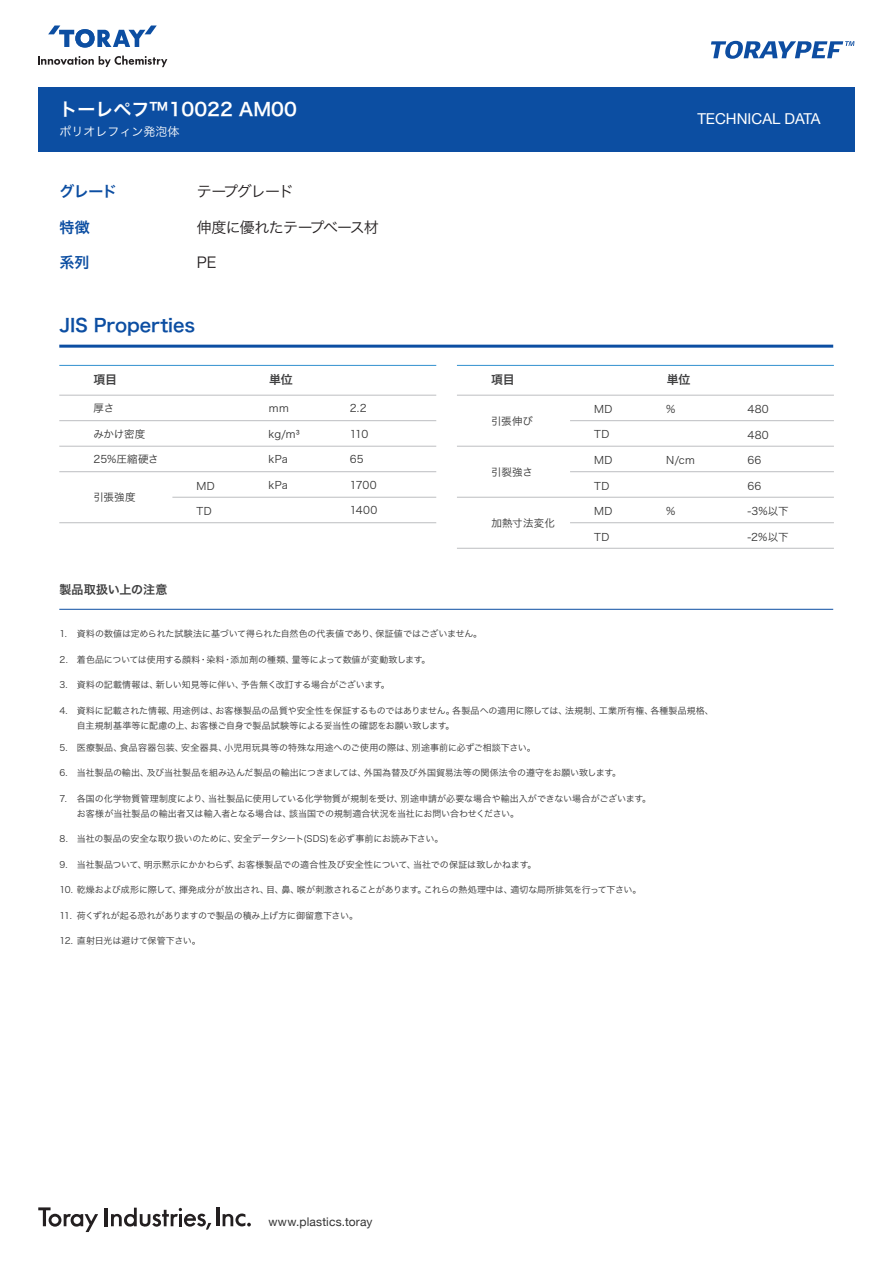
<style>
.page{position:relative;width:893px;height:1263px;background:#fff}
.page>*{position:absolute;margin:0;border:0;box-sizing:border-box;transform-origin:0 0}
.t1{font:18px "Hira Kaku Pro W6";color:#fff}
.t2{font:18px "Hira Kaku Pro W6";letter-spacing:-.005em;color:#0c4ea2}
.t3{font:15px "Hira Kaku Pro W3";letter-spacing:-.055em;color:#231f20}
.t4{font:15px "Helvetica Neue";color:#fff}
.t5{font:15px "Hira Kaku Pro W6";letter-spacing:-.025em;color:#0c4ea2}
.t6{font:15px "Hira Kaku Pro W3";letter-spacing:-.075em;color:#231f20}
.t7{font:12px "Helvetica Neue";letter-spacing:.015em;color:#343434}
.t8{font:12px "Hira Kaku Pro W3";color:#fff}
.t9{font:12px "Hira Kaku Pro W6";letter-spacing:.005em;color:#3f3f40}
.t10{font:12px "Hira Kaku Pro W6";letter-spacing:-.015em;color:#3f3f40}
.t11{font:10.5px "Hira Kaku Pro W3";letter-spacing:.015em;color:#343434}
.t12{font:9px/15px "Hira Kaku Pro W3";letter-spacing:-.005em;color:#343434}
</style>
<div class="page">
<div style="left:38px;top:87px;width:816px;height:64px;background:#0c4ea2"></div>
<svg style="left:38px;top:56px;width:129px;height:11px"></svg>
<svg style="left:48px;top:26px;width:109px;height:22px"></svg>
<hr style="left:216px;top:1207px;width:4px;height:19px;background:#231f20">
<hr style="left:105px;top:1208px;width:3px;height:18px;background:#231f20">
<svg style="left:38px;top:1207px;width:60px;height:25px"></svg>
<svg style="left:223px;top:1213px;width:28px;height:13px"></svg>
<svg style="left:111px;top:1208px;width:100px;height:21px"></svg>
<hr style="left:59px;top:365px;width:377px;height:1px;background:#3191cf">
<hr style="left:59px;top:345px;width:774px;height:3px;background:#0c4ea2">
<hr style="left:59px;top:609px;width:774px;height:1px;background:#0c4ea2">
<hr style="left:59px;top:395px;width:377px;height:1px;background:#bdbec1">
<hr style="left:59px;top:420px;width:377px;height:1px;background:#bdbec1">
<hr style="left:59px;top:446px;width:377px;height:1px;background:#bdbec1">
<hr style="left:59px;top:471px;width:377px;height:1px;background:#bdbec1">
<hr style="left:172px;top:497px;width:264px;height:1px;background:#bdbec1">
<hr style="left:59px;top:522px;width:377px;height:1px;background:#bdbec1">
<hr style="left:457px;top:365px;width:377px;height:1px;background:#3191cf">
<hr style="left:457px;top:395px;width:377px;height:1px;background:#bdbec1">
<hr style="left:570px;top:420px;width:264px;height:1px;background:#bdbec1">
<hr style="left:457px;top:446px;width:377px;height:1px;background:#bdbec1">
<hr style="left:570px;top:471px;width:264px;height:1px;background:#bdbec1">
<hr style="left:457px;top:497px;width:377px;height:1px;background:#bdbec1">
<hr style="left:570px;top:522px;width:264px;height:1px;background:#bdbec1">
<hr style="left:457px;top:548px;width:377px;height:1px;background:#bdbec1">
<svg style="left:711px;top:41px;width:143px;height:18px"></svg>
<h1 class="t1" style="left:60px;top:93px;width:239px">トーレペフ™10022 AM00</h1>
<h3 class="t8" style="left:60px;top:121px;width:121px">ポリオレフィン発泡体</h3>
<h2 class="t5" style="left:60px;top:178px;width:59px">グレード</h2>
<h2 class="t5" style="left:60px;top:213px;width:32px">特徴</h2>
<h2 class="t5" style="left:60px;top:249px;width:31px">系列</h2>
<h2 class="t6" style="left:197px;top:178px;width:98px">テープグレード</h2>
<h2 class="t3" style="left:197px;top:214px;width:184px">伸度に優れたテープベース材</h2>
<h2 class="t3" style="left:197px;top:249px;width:21px">PE</h2>
<h1 class="t2" style="left:60px;top:309px;width:137px">JIS Properties</h1>
<h3 class="t10" style="left:94px;top:369px;width:25px">項目</h3>
<h3 class="t10" style="left:269px;top:369px;width:25px">単位</h3>
<p class="t11" style="left:94px;top:399px;width:22px">厚さ</p>
<p class="t11" style="left:94px;top:424px;width:53px">みかけ密度</p>
<p class="t11" style="left:94px;top:450px;width:67px">25%圧縮硬さ</p>
<p class="t11" style="left:197px;top:476px;width:20px">MD</p>
<p class="t11" style="left:197px;top:502px;width:17px">TD</p>
<p class="t11" style="left:269px;top:399px;width:22px">ｍm</p>
<p class="t11" style="left:269px;top:424px;width:33px">kg/m³</p>
<p class="t11" style="left:269px;top:450px;width:21px">kPa</p>
<p class="t11" style="left:269px;top:475px;width:21px">kPa</p>
<p class="t11" style="left:94px;top:488px;width:44px">引張強度</p>
<h3 class="t9" style="left:60px;top:579px;width:109px">製品取扱い上の注意</h3>
<p class="t11" style="left:350px;top:399px;width:18px">2.2</p>
<p class="t11" style="left:350px;top:424px;width:20px">110</p>
<p class="t11" style="left:350px;top:450px;width:15px">65</p>
<p class="t11" style="left:350px;top:475px;width:28px">1700</p>
<p class="t11" style="left:350px;top:501px;width:29px">1400</p>
<h2 class="t4" style="left:697px;top:108px;width:125px">TECHNICAL DATA</h2>
<h3 class="t10" style="left:491px;top:369px;width:25px">項目</h3>
<h3 class="t10" style="left:667px;top:369px;width:25px">単位</h3>
<p class="t11" style="left:594px;top:400px;width:20px">MD</p>
<p class="t11" style="left:594px;top:425px;width:17px">TD</p>
<p class="t11" style="left:594px;top:451px;width:20px">MD</p>
<p class="t11" style="left:594px;top:476px;width:17px">TD</p>
<p class="t11" style="left:594px;top:502px;width:20px">MD</p>
<p class="t11" style="left:594px;top:527px;width:17px">TD</p>
<p class="t11" style="left:666px;top:400px;width:11px">%</p>
<p class="t11" style="left:491px;top:412px;width:43px">引張伸び</p>
<p class="t11" style="left:666px;top:451px;width:30px">N/cm</p>
<p class="t11" style="left:491px;top:462px;width:43px">引裂強さ</p>
<p class="t11" style="left:666px;top:502px;width:11px">%</p>
<p class="t11" style="left:491px;top:513px;width:65px">加熱寸法変化</p>
<p class="t11" style="left:747px;top:400px;width:23px">480</p>
<p class="t11" style="left:747px;top:425px;width:23px">480</p>
<p class="t11" style="left:747px;top:451px;width:15px">66</p>
<p class="t11" style="left:747px;top:476px;width:15px">66</p>
<p class="t11" style="left:747px;top:502px;width:43px">-3%以下</p>
<p class="t11" style="left:747px;top:527px;width:43px">-2%以下</p>
<p class="t12" style="left:60px;top:626px;width:9px">1.</p>
<p class="t12" style="left:60px;top:651px;width:10px">2.</p>
<p class="t12" style="left:60px;top:677px;width:10px">3.</p>
<p class="t12" style="left:60px;top:702px;width:10px">4.</p>
<p class="t12" style="left:77px;top:626px;width:407px">資料の数値は定められた試験法に基づいて得られた自然色の代表値であり、保証値ではございません。</p>
<p class="t12" style="left:77px;top:651px;width:355px">着色品については使用する顔料・染料・添加剤の種類、量等によって数値が変動致します。</p>
<p class="t12" style="left:77px;top:677px;width:315px">資料の記載情報は、新しい知見等に伴い、予告無く改訂する場合がございます。</p>
<p class="t12" style="left:77px;top:702px;width:638px">資料に記載された情報、用途例は、お客様製品の品質や安全性を保証するものではありません。各製品への適用に際しては、法規制、工業所有権、各種製品規格、自主規制基準等に配慮の上、お客様ご自身で製品試験等による妥当性の確認をお願い致します。</p>
<p class="t12" style="left:77px;top:739px;width:461px">医療製品、食品容器包装、安全器具、小児用玩具等の特殊な用途へのご使用の際は、別途事前に必ずご相談下さい。</p>
<p class="t12" style="left:77px;top:765px;width:546px">当社製品の輸出、及び当社製品を組み込んだ製品の輸出につきましては、外国為替及び外国貿易法等の関係法令の遵守をお願い致します。</p>
<p class="t12" style="left:77px;top:790px;width:576px">各国の化学物質管理制度により、当社製品に使用している化学物質が規制を受け、別途申請が必要な場合や輸出入ができない場合がございます。お客様が当社製品の輸出者又は輸入者となる場合は、該当国での規制適合状況を当社にお問い合わせください。</p>
<p class="t12" style="left:77px;top:831px;width:368px">当社の製品の安全な取り扱いのために、安全データシート(SDS)を必ず事前にお読み下さい。</p>
<p class="t12" style="left:77px;top:856px;width:461px">当社製品ついて、明示黙示にかかわらず、お客様製品での適合性及び安全性について、当社での保証は致しかねます。</p>
<p class="t12" style="left:60px;top:882px;width:583px">10. 乾燥および成形に際して、揮発成分が放出され、目、鼻、喉が刺激されることがあります。これらの熱処理中は、適切な局所排気を行って下さい。</p>
<p class="t12" style="left:77px;top:907px;width:283px">荷くずれが起る恐れがありますので製品の積み上げ方に御留意下さい。</p>
<p class="t12" style="left:60px;top:933px;width:143px">12. 直射日光は避けて保管下さい。</p>
<p class="t12" style="left:60px;top:739px;width:10px">5.</p>
<p class="t12" style="left:60px;top:765px;width:10px">6.</p>
<p class="t12" style="left:60px;top:790px;width:9px">7.</p>
<p class="t12" style="left:60px;top:831px;width:10px">8.</p>
<p class="t12" style="left:60px;top:856px;width:10px">9.</p>
<p class="t12" style="left:60px;top:907px;width:14px">11.</p>
<h3 class="t7" style="left:268px;top:1213px;width:106px">www.plastics.toray</h3>
</div>
